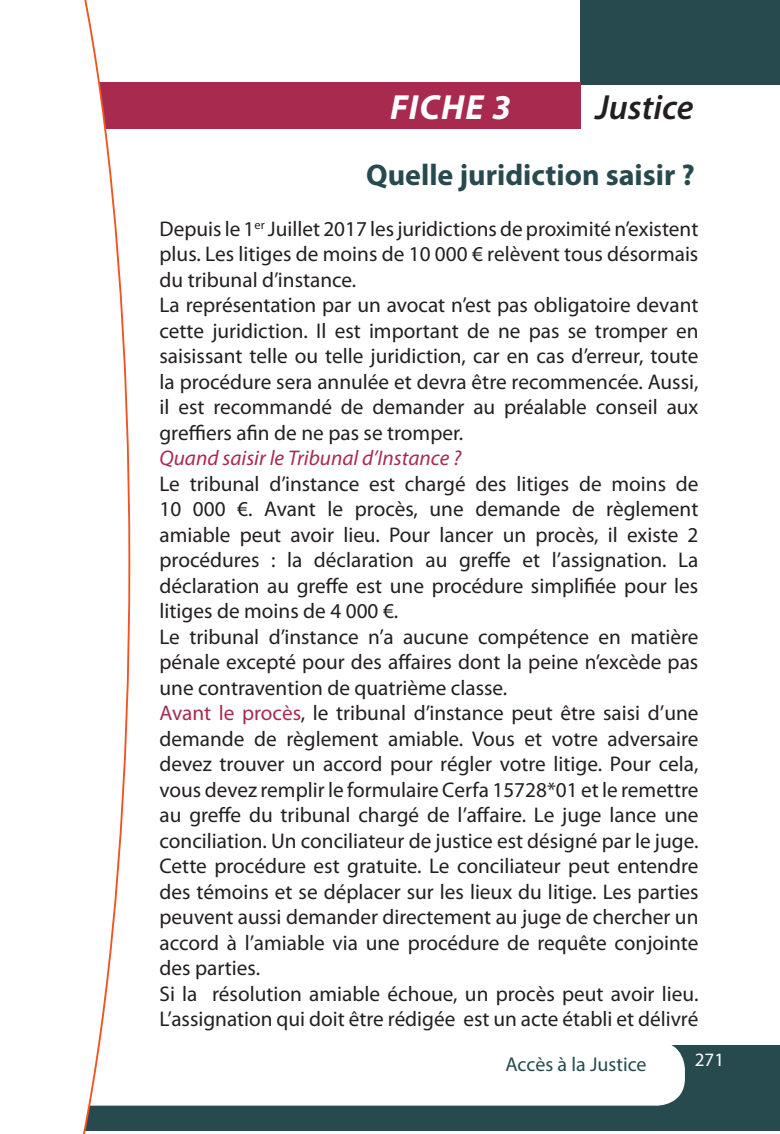
<style>
.page{position:relative;width:780px;height:1134px;background:#fff}
.page>*{position:absolute;margin:0;border:0;box-sizing:border-box;transform-origin:0 0}
.t1{font:italic 600 35px "Myriad Pro";color:#231f20}
.t2{font:italic 700 35px "Myriad Pro";letter-spacing:.03em;color:#fff}
.t3{font:700 30px "Myriad Pro";color:#264a4e}
.t4{font:21.25px/25.5px "Myriad Pro";color:#231f20;text-align:justify}
.t5{font:italic 21.25px "Myriad Pro";color:#a82a4f}
.t6{font:20px "Myriad Pro";color:#264a4e}
.t7{font:19px "Myriad Pro";color:#fff}
.s1{color:#a82a4f}
</style>
<div class="page">
<div style="left:580px;top:0;width:200px;height:85px;background:#264a4e"></div>
<div style="left:0;top:82px;width:580px;height:47px;background:#a82a4f"></div>
<div style="left:0;top:1045px;width:780px;height:85px;background:#264a4e"></div>
<div style="left:0;top:1042px;width:685px;height:64px;background:#fff;border-radius:27px"></div>
<svg style="left:0;top:0;width:130px;height:1134px"></svg>
<p class="t2" style="left:390px;top:84px;width:122px">FICHE 3</p>
<h1 class="t1" style="left:595px;top:85px;width:100px">Justice</h1>
<p class="t3" style="left:366px;top:155px;width:330px">Quelle juridiction saisir ?</p>
<p class="t4" style="left:159px;top:215px;width:540px">Depuis le 1<sup>er</sup> Juillet 2017 les juridictions de proximité n’existent plus. Les litiges de moins de 10 000 € relèvent tous désormais du tribunal d’instance.</p>
<p class="t4" style="left:159px;top:292px;width:540px">La représentation par un avocat n’est pas obligatoire devant cette juridiction. Il est important de ne pas se tromper en saisissant telle ou telle juridiction, car en cas d’erreur, toute la procédure sera annulée et devra être recommencée. Aussi, il est recommandé de demander au préalable conseil aux greffiers afin de ne pas se tromper.</p>
<p class="t5" style="left:159px;top:445px;width:303px">Quand saisir le Tribunal d’Instance ?</p>
<p class="t4" style="left:159px;top:470px;width:540px">Le tribunal d’instance est chargé des litiges de moins de 10 000 €. Avant le procès, une demande de règlement amiable peut avoir lieu. Pour lancer un procès, il existe 2 procédures : la déclaration au greffe et l’assignation. La déclaration au greffe est une procédure simplifiée pour les litiges de moins de 4 000 €.</p>
<p class="t4" style="left:159px;top:623px;width:540px">Le tribunal d’instance n’a aucune compétence en matière pénale excepté pour des affaires dont la peine n’excède pas une contravention de quatrième classe.</p>
<p class="t4" style="left:159px;top:700px;width:540px"><span class="s1">Avant le procès</span>, le tribunal d’instance peut être saisi d’une demande de règlement amiable. Vous et votre adversaire devez trouver un accord pour régler votre litige. Pour cela, vous devez remplir le formulaire Cerfa 15728*01 et le remettre au greffe du tribunal chargé de l’affaire. Le juge lance une conciliation. Un conciliateur de justice est désigné par le juge.<br>Cette procédure est gratuite. Le conciliateur peut entendre des témoins et se déplacer sur les lieux du litige. Les parties peuvent aussi demander directement au juge de chercher un accord à l’amiable via une procédure de requête conjointe des parties.</p>
<p class="t4" style="left:159px;top:980px;width:540px">Si la résolution amiable échoue, un procès peut avoir lieu.<br>L’assignation qui doit être rédigée est un acte établi et délivré</p>
<p class="t6" style="left:505px;top:1051px;width:142px">Accès à la Justice</p>
<p class="t7" style="left:694px;top:1048px;width:31px">271</p>
</div>
